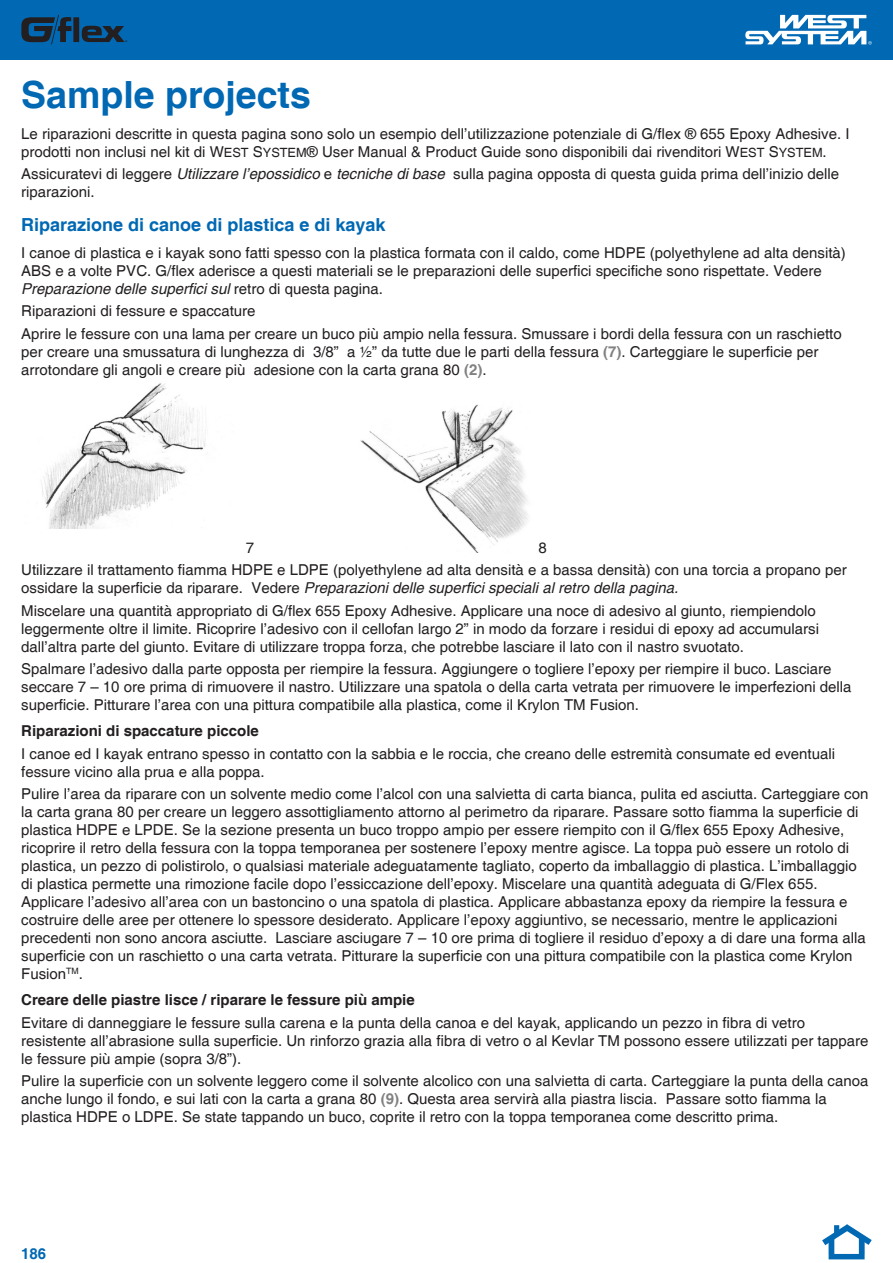
<style>
.page{position:relative;width:893px;height:1263px;background:#fff}
.page>*{position:absolute;margin:0;border:0;box-sizing:border-box;transform-origin:0 0}
.t1{font:700 37.5px "Helvetica";color:#0168b3}
.t2{font:700 18px "Helvetica";color:#0168b3}
.t3{font:15px/18px "Helvetica";color:#231f20}
.t4{font:700 15px "Helvetica";color:#231f20}
.t5{font:700 15px "Helvetica";color:#0168b3}
.t6{font:600 5.4px "Myriad Pro";color:#231f20}
.s1{font-size:12.75px}
.s2{font-style:italic}
.s3{font-weight:700;color:#818181}
</style>
<div class="page">
<div style="left:0;top:0;width:893px;height:60px;background:#0168b3"></div>
<svg style="left:745px;top:15px;width:127px;height:30px"></svg>
<svg style="left:21px;top:15px;width:104px;height:29px"></svg>
<div style="left:828px;top:1239px;width:6px;height:15px;background:#0168b3"></div>
<svg style="left:822px;top:1224px;width:50px;height:27px"></svg>
<div style="left:829px;top:1254px;width:36px;height:5px;background:#0168b3"></div>
<div style="left:859px;top:1238px;width:6px;height:16px;background:#0168b3"></div>
<img style="left:41px;top:383px;width:165px;height:145px">
<img style="left:360px;top:404px;width:168px;height:149px">
<p class="t6" style="left:125px;top:38px;width:4px">®</p>
<h1 class="t1" style="left:21px;top:72px;width:291px">Sample projects</h1>
<p class="t3" style="left:21px;top:125px;width:830px">Le riparazioni descritte in questa pagina sono solo un esempio dell’utilizzazione potenziale di G/flex ® 655 Epoxy Adhesive. I prodotti non inclusi nel kit di W<span class="s1">EST</span> S<span class="s1">YSTEM</span>® User Manual &amp; Product Guide sono disponibili dai rivenditori W<span class="s1">EST</span> S<span class="s1">YSTEM</span>.</p>
<p class="t3" style="left:21px;top:165px;width:819px">Assicuratevi di leggere <span class="s2">Utilizzare l’epossidico</span> e <span class="s2">tecniche di base</span> sulla pagina opposta di questa guida prima dell’inizio delle riparazioni.</p>
<p class="t2" style="left:21px;top:214px;width:366px">Riparazione di canoe di plastica e di kayak</p>
<p class="t3" style="left:21px;top:244px;width:826px">I canoe di plastica e i kayak sono fatti spesso con la plastica formata con il caldo, come HDPE (polyethylene ad alta densità)<br>ABS e a volte PVC. G/flex aderisce a questi materiali se le preparazioni delle superfici specifiche sono rispettate. Vedere<br><span class="s2">Preparazione delle superfici sul</span> retro di questa pagina.</p>
<p class="t3" style="left:21px;top:300px;width:822px;line-height:22.2px">Riparazioni di fessure e spaccature<br>Aprire le fessure con una lama per creare un buco più ampio nella fessura. Smussare i bordi della fessura con un raschietto</p>
<p class="t3" style="left:21px;top:343px;width:799px">per creare una smussatura di lunghezza di 3/8” a ½” da tutte due le parti della fessura <span class="s3">(7)</span>. Carteggiare le superficie per arrotondare gli angoli e creare più adesione con la carta grana 80 <span class="s3">(2)</span>.</p>
<p class="t3" style="left:21px;top:537px;width:827px;line-height:22.2px;text-indent:517px">8<br>Utilizzare il trattamento fiamma HDPE e LDPE (polyethylene ad alta densità e a bassa densità) con una torcia a propano per</p>
<p class="t3" style="left:21px;top:577px;width:796px;line-height:22.2px">ossidare la superficie da riparare. Vedere <span class="s2">Preparazioni delle superfici speciali al retro della pagina.<br></span>Miscelare una quantità appropriato di G/flex 655 Epoxy Adhesive. Applicare una noce di adesivo al giunto, riempiendolo</p>
<p class="t3" style="left:21px;top:620px;width:799px">leggermente oltre il limite. Ricoprire l’adesivo con il cellofan largo 2” in modo da forzare i residui di epoxy ad accumularsi dall’altra parte del giunto. Evitare di utilizzare troppa forza, che potrebbe lasciare il lato con il nastro svuotato.</p>
<p class="t3" style="left:21px;top:660px;width:832px">Spalmare l’adesivo dalla parte opposta per riempire la fessura. Aggiungere o togliere l’epoxy per riempire il buco. Lasciare seccare 7 – 10 ore prima di rimuovere il nastro. Utilizzare una spatola o della carta vetrata per rimuovere le imperfezioni della superficie. Pitturare l’area con una pittura compatibile alla plastica, come il Krylon TM Fusion.</p>
<p class="t4" style="left:21px;top:722px;width:239px">Riparazioni di spaccature piccole</p>
<p class="t3" style="left:21px;top:745px;width:815px">I canoe ed I kayak entrano spesso in contatto con la sabbia e le roccia, che creano delle estremità consumate ed eventuali fessure vicino alla prua e alla poppa.</p>
<p class="t3" style="left:21px;top:785px;width:849px">Pulire l’area da riparare con un solvente medio come l’alcol con una salvietta di carta bianca, pulita ed asciutta. Carteggiare con la carta grana 80 per creare un leggero assottigliamento attorno al perimetro da riparare. Passare sotto fiamma la superficie di plastica HDPE e LPDE. Se la sezione presenta un buco troppo ampio per essere riempito con il G/flex 655 Epoxy Adhesive, ricoprire il retro della fessura con la toppa temporanea per sostenere l’epoxy mentre agisce. La toppa può essere un rotolo di plastica, un pezzo di polistirolo, o qualsiasi materiale adeguatamente tagliato, coperto da imballaggio di plastica. L’imballaggio di plastica permette una rimozione facile dopo l’essiccazione dell’epoxy. Miscelare una quantità adeguata di G/Flex 655.<br>Applicare l’adesivo all’area con un bastoncino o una spatola di plastica. Applicare abbastanza epoxy da riempire la fessura e costruire delle aree per ottenere lo spessore desiderato. Applicare l’epoxy aggiuntivo, se necessario, mentre le applicazioni precedenti non sono ancora asciutte. Lasciare asciugare 7 – 10 ore prima di togliere il residuo d’epoxy a di dare una forma alla superficie con un raschietto o una carta vetrata. Pitturare la superficie con una pittura compatibile con la plastica come Krylon Fusion<sup>TM</sup>.</p>
<p class="t4" style="left:21px;top:991px;width:395px">Creare delle piastre lisce / riparare le fessure più ampie</p>
<p class="t3" style="left:21px;top:1014px;width:849px">Evitare di danneggiare le fessure sulla carena e la punta della canoa e del kayak, applicando un pezzo in fibra di vetro resistente all’abrasione sulla superficie. Un rinforzo grazia alla fibra di vetro o al Kevlar TM possono essere utilizzati per tappare le fessure più ampie (sopra 3/8”).</p>
<p class="t3" style="left:21px;top:1072px;width:849px">Pulire la superficie con un solvente leggero come il solvente alcolico con una salvietta di carta. Carteggiare la punta della canoa anche lungo il fondo, e sui lati con la carta a grana 80 <span class="s3">(9)</span>. Questa area servirà alla piastra liscia. Passare sotto fiamma la plastica HDPE o LDPE. Se state tappando un buco, coprite il retro con la toppa temporanea come descritto prima.</p>
<p class="t3" style="left:246px;top:539px;width:10px">7</p>
<p class="t5" style="left:21px;top:1244px;width:27px">186</p>
</div>
